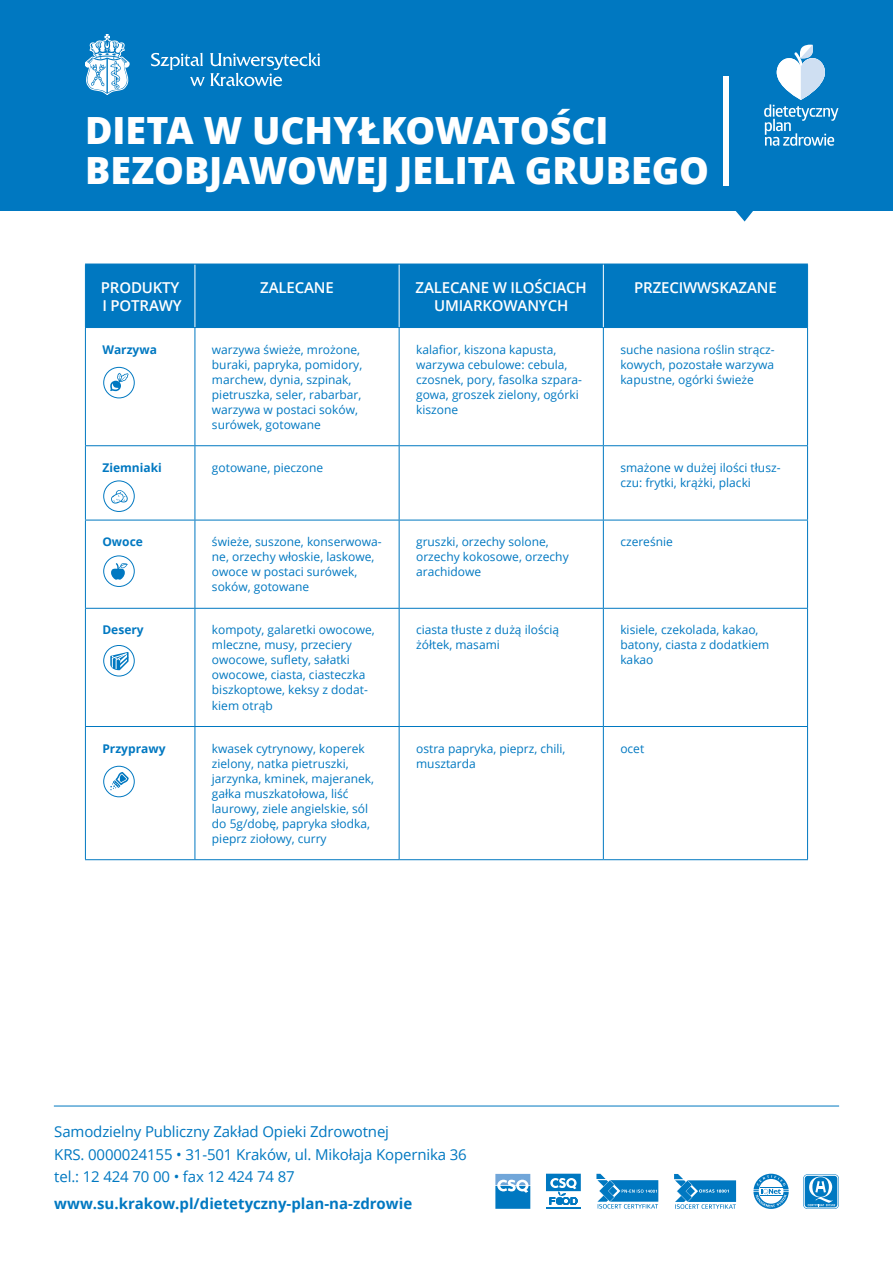
<style>
.page{position:relative;width:893px;height:1263px;background:#fff}
.page>*{position:absolute;margin:0;border:0;box-sizing:border-box;transform-origin:0 0}
.t1{font:800 37.5px/40.5px "Open Sans";letter-spacing:-.005em;color:#fff}
.t2{font:15px/22.5px "Open Sans";letter-spacing:-.01em;color:#0078c1}
.t3{font:600 15px/18px "Open Sans";letter-spacing:-.01em;color:#fff}
.t4{font:700 15px "Open Sans";color:#0078c1}
.t5{font:12px/15px "Open Sans";color:#0078c1}
.t6{font:700 12px "Open Sans";color:#0078c1}
</style>
<div class="page">
<div style="left:0;top:0;width:893px;height:211px;background:#0078c1"></div>
<svg style="left:736px;top:211px;width:17px;height:10px"></svg>
<div style="left:723px;top:76px;width:5px;height:110px;background:#fff"></div>
<svg style="left:85px;top:34px;width:44px;height:60px"></svg>
<svg style="left:151px;top:53px;width:169px;height:33px"></svg>
<svg style="left:764px;top:45px;width:74px;height:101px"></svg>
<div style="left:86px;top:265px;width:721px;height:62px;background:#0078c1"></div>
<hr style="left:195px;top:264px;width:1px;height:63px;background:#fff">
<hr style="left:399px;top:264px;width:1px;height:63px;background:#fff">
<hr style="left:603px;top:264px;width:1px;height:63px;background:#fff">
<hr style="left:195px;top:328px;width:1px;height:117px;background:#0078c1">
<hr style="left:399px;top:328px;width:1px;height:117px;background:#0078c1">
<hr style="left:603px;top:328px;width:1px;height:117px;background:#0078c1">
<hr style="left:195px;top:446px;width:1px;height:74px;background:#0078c1">
<hr style="left:399px;top:446px;width:1px;height:74px;background:#0078c1">
<hr style="left:603px;top:446px;width:1px;height:74px;background:#0078c1">
<hr style="left:195px;top:520px;width:1px;height:88px;background:#0078c1">
<hr style="left:399px;top:520px;width:1px;height:88px;background:#0078c1">
<hr style="left:603px;top:520px;width:1px;height:88px;background:#0078c1">
<hr style="left:195px;top:609px;width:1px;height:117px;background:#0078c1">
<hr style="left:399px;top:609px;width:1px;height:117px;background:#0078c1">
<hr style="left:603px;top:609px;width:1px;height:117px;background:#0078c1">
<hr style="left:195px;top:727px;width:1px;height:132px;background:#0078c1">
<hr style="left:399px;top:727px;width:1px;height:132px;background:#0078c1">
<hr style="left:603px;top:727px;width:1px;height:132px;background:#0078c1">
<hr style="left:85px;top:327px;width:110px;height:1px;background:#0078c1">
<hr style="left:195px;top:327px;width:204px;height:1px;background:#0078c1">
<hr style="left:399px;top:327px;width:204px;height:1px;background:#0078c1">
<hr style="left:603px;top:327px;width:205px;height:1px;background:#0078c1">
<hr style="left:85px;top:264px;width:110px;height:1px;background:#0078c1">
<hr style="left:85px;top:264px;width:1px;height:63px;background:#0078c1">
<hr style="left:195px;top:264px;width:204px;height:1px;background:#0078c1">
<hr style="left:399px;top:264px;width:204px;height:1px;background:#0078c1">
<hr style="left:603px;top:264px;width:205px;height:1px;background:#0078c1">
<hr style="left:807px;top:264px;width:1px;height:63px;background:#0078c1">
<hr style="left:85px;top:328px;width:1px;height:117px;background:#0078c1">
<hr style="left:807px;top:328px;width:1px;height:117px;background:#0078c1">
<hr style="left:85px;top:445px;width:110px;height:1px;background:#0078c1">
<hr style="left:85px;top:446px;width:1px;height:74px;background:#0078c1">
<hr style="left:195px;top:445px;width:204px;height:1px;background:#0078c1">
<hr style="left:399px;top:445px;width:204px;height:1px;background:#0078c1">
<hr style="left:603px;top:445px;width:205px;height:1px;background:#0078c1">
<hr style="left:807px;top:446px;width:1px;height:74px;background:#0078c1">
<hr style="left:85px;top:520px;width:110px;height:1px;background:#0078c1">
<hr style="left:85px;top:520px;width:1px;height:88px;background:#0078c1">
<hr style="left:195px;top:520px;width:204px;height:1px;background:#0078c1">
<hr style="left:399px;top:520px;width:204px;height:1px;background:#0078c1">
<hr style="left:603px;top:520px;width:205px;height:1px;background:#0078c1">
<hr style="left:807px;top:520px;width:1px;height:88px;background:#0078c1">
<hr style="left:85px;top:608px;width:110px;height:1px;background:#0078c1">
<hr style="left:85px;top:609px;width:1px;height:117px;background:#0078c1">
<hr style="left:195px;top:608px;width:204px;height:1px;background:#0078c1">
<hr style="left:399px;top:608px;width:204px;height:1px;background:#0078c1">
<hr style="left:603px;top:608px;width:205px;height:1px;background:#0078c1">
<hr style="left:807px;top:609px;width:1px;height:117px;background:#0078c1">
<hr style="left:85px;top:726px;width:110px;height:1px;background:#0078c1">
<hr style="left:85px;top:727px;width:1px;height:132px;background:#0078c1">
<hr style="left:195px;top:726px;width:204px;height:1px;background:#0078c1">
<hr style="left:399px;top:726px;width:204px;height:1px;background:#0078c1">
<hr style="left:603px;top:726px;width:205px;height:1px;background:#0078c1">
<hr style="left:807px;top:727px;width:1px;height:132px;background:#0078c1">
<hr style="left:85px;top:859px;width:110px;height:1px;background:#0078c1">
<hr style="left:195px;top:859px;width:204px;height:1px;background:#0078c1">
<hr style="left:399px;top:859px;width:204px;height:1px;background:#0078c1">
<hr style="left:603px;top:859px;width:205px;height:1px;background:#0078c1">
<svg style="left:111px;top:490px;width:17px;height:14px"></svg>
<div style="left:103px;top:480px;width:32px;height:32px;border:1px solid #0078c1;border-radius:50%"></div>
<div style="left:103px;top:367px;width:32px;height:31px;border:1px solid #0078c1;border-radius:50%"></div>
<svg style="left:110px;top:373px;width:19px;height:18px"></svg>
<div style="left:103px;top:555px;width:32px;height:32px;border:1px solid #0078c1;border-radius:50%"></div>
<svg style="left:111px;top:563px;width:17px;height:17px"></svg>
<div style="left:103px;top:766px;width:32px;height:31px;border:1px solid #0078c1;border-radius:50%"></div>
<svg style="left:110px;top:772px;width:19px;height:18px"></svg>
<div style="left:103px;top:645px;width:32px;height:31px;border:1px solid #0078c1;border-radius:50%"></div>
<svg style="left:110px;top:652px;width:19px;height:18px"></svg>
<hr style="left:54px;top:1106px;width:785px;height:1px;background:#0078c1">
<svg style="left:596px;top:1174px;width:62px;height:34px"></svg>
<svg style="left:674px;top:1174px;width:62px;height:35px"></svg>
<hr style="left:546px;top:1207px;width:35px;height:1px;background:#0078c1">
<svg style="left:546px;top:1174px;width:35px;height:31px"></svg>
<svg style="left:753px;top:1174px;width:36px;height:35px"></svg>
<svg style="left:803px;top:1174px;width:36px;height:35px"></svg>
<svg style="left:804px;top:1175px;width:34px;height:33px"></svg>
<svg style="left:495px;top:1174px;width:35px;height:35px"></svg>
<h1 class="t1" style="left:85px;top:108px;width:625px">DIETA W UCHYŁKOWATOŚCI<br>BEZOBJAWOWEJ JELITA GRUBEGO</h1>
<p class="t3" style="left:101px;top:278px;width:82px">PRODUKTY<br>I POTRAWY</p>
<p class="t3" style="left:260px;top:278px;width:75px">ZALECANE</p>
<p class="t3" style="left:416px;top:278px;width:173px;text-align:center">ZALECANE W ILOŚCIACH<br>UMIARKOWANYCH</p>
<p class="t3" style="left:634px;top:278px;width:144px">PRZECIWWSKAZANE</p>
<p class="t6" style="left:102px;top:341px;width:56px">Warzywa</p>
<p class="t5" style="left:212px;top:342px;width:152px">warzywa świeże, mrożone, buraki, papryka, pomidory, marchew, dynia, szpinak, pietruszka, seler, rabarbar, warzywa w postaci soków, surówek, gotowane</p>
<p class="t5" style="left:416px;top:342px;width:167px">kalafior, kiszona kapusta, warzywa cebulowe: cebula, czosnek, pory, fasolka szpara&shy;gowa, groszek zielony, ogórki kiszone</p>
<p class="t5" style="left:620px;top:342px;width:156px;text-align:justify">suche nasiona roślin strącz&shy;kowych, pozostałe warzywa kapustne, ogórki świeże</p>
<p class="t6" style="left:102px;top:459px;width:61px">Ziemniaki</p>
<p class="t5" style="left:212px;top:460px;width:113px">gotowane, pieczone</p>
<p class="t5" style="left:620px;top:460px;width:162px">smażone w dużej ilości tłusz&shy;czu: frytki, krążki, placki</p>
<p class="t6" style="left:102px;top:533px;width:42px">Owoce</p>
<p class="t5" style="left:212px;top:534px;width:171px">świeże, suszone, konserwowa&shy;ne, orzechy włoskie, laskowe, owoce w postaci surówek, soków, gotowane</p>
<p class="t5" style="left:416px;top:534px;width:154px">gruszki, orzechy solone, orzechy kokosowe, orzechy arachidowe</p>
<p class="t5" style="left:620px;top:534px;width:54px">czereśnie</p>
<p class="t6" style="left:102px;top:622px;width:43px">Desery</p>
<p class="t5" style="left:212px;top:622px;width:164px">kompoty, galaretki owocowe, mleczne, musy, przeciery owocowe, suflety, sałatki owocowe, ciasta, ciasteczka biszkoptowe, keksy z dodat&shy;kiem otrąb</p>
<p class="t5" style="left:416px;top:622px;width:145px">ciasta tłuste z dużą ilością żółtek, masami</p>
<p class="t5" style="left:620px;top:622px;width:150px">kisiele, czekolada, kakao, batony, ciasta z dodatkiem kakao</p>
<p class="t6" style="left:102px;top:740px;width:65px">Przyprawy</p>
<p class="t5" style="left:212px;top:740px;width:164px">kwasek cytrynowy, koperek zielony, natka pietruszki, jarzynka, kminek, majeranek, gałka muszkatołowa, liść laurowy, ziele angielskie, sól do 5g/dobę, papryka słodka, pieprz ziołowy, curry</p>
<p class="t5" style="left:416px;top:740px;width:151px">ostra papryka, pieprz, chili, musztarda</p>
<p class="t5" style="left:620px;top:740px;width:25px">ocet</p>
<p class="t2" style="left:54px;top:1120px;width:414px">Samodzielny Publiczny Zakład Opieki Zdrowotnej<br>KRS. 0000024155 • 31-501 Kraków, ul. Mikołaja Kopernika 36 tel.: 12 424 70 00 • fax 12 424 74 87</p>
<p class="t4" style="left:54px;top:1193px;width:359px">www.su.krakow.pl/dietetyczny-plan-na-zdrowie</p>
</div>
